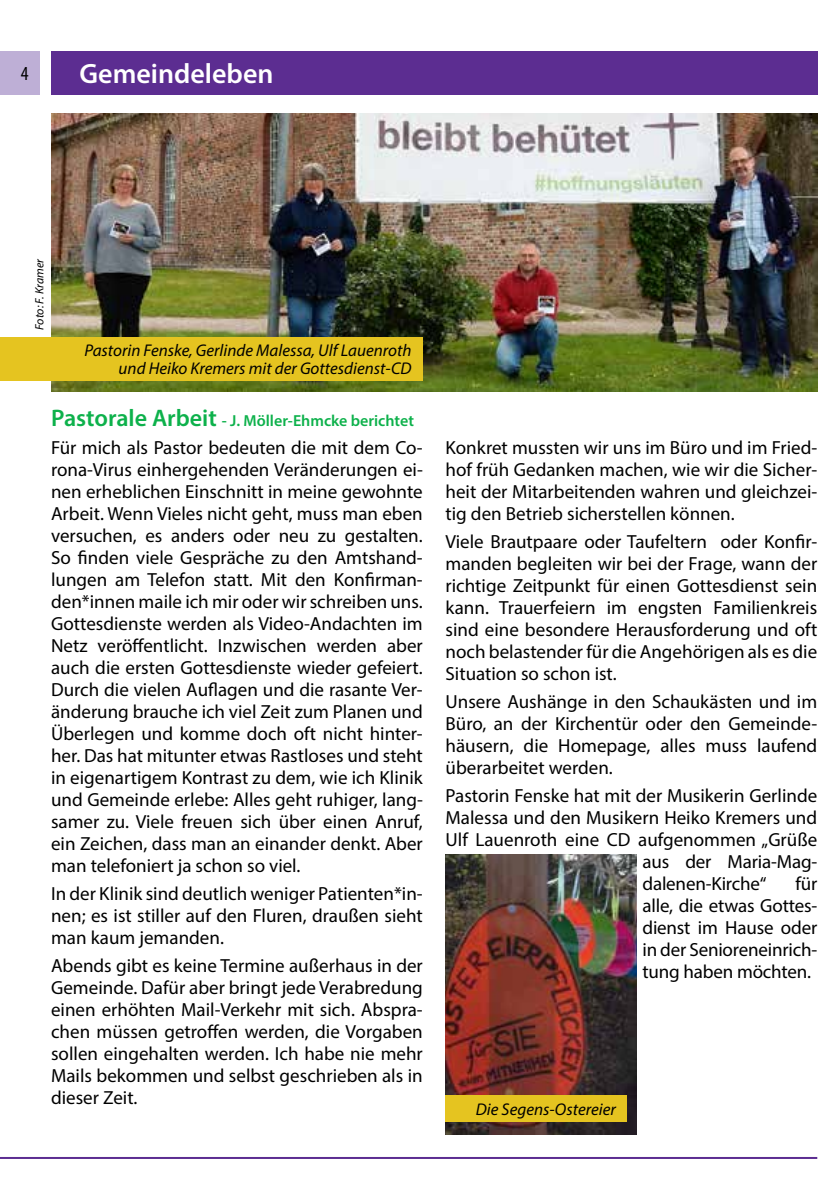
<style>
.page{position:relative;width:840px;height:1191px;background:#fff}
.page>*{position:absolute;margin:0;border:0;box-sizing:border-box;transform-origin:0 0}
.t1{font:600 28px "Myriad Pro";color:#fff}
.t2{font:condensed 20px "Myriad Pro";color:#000}
.t3{font:19px/22px "Myriad Pro";color:#000;text-align:justify}
.t4{font:italic 17px/17px "Myriad Pro";color:#000;text-align:right}
.t5{font:600 16px "Myriad Pro";color:#0db14b}
.t6{font:italic 12px "Myriad Pro";color:#000}
.s1{font-size:24px}
</style>
<div class="page">
<div style="left:0;top:51px;width:40px;height:43px;background:#beafd6"></div>
<div style="left:51px;top:51px;width:765px;height:43px;background:#5c2d91"></div>
<hr style="left:0;top:1157px;width:816px;height:2px;background:#5c2d91">
<img style="left:51px;top:113px;width:765px;height:278px">
<img style="left:445px;top:854px;width:191px;height:280px">
<div style="left:0;top:337px;width:422px;height:43px;background:#e5c420"></div>
<div style="left:445px;top:1095px;width:181px;height:26px;background:#e5c420"></div>
<p class="t2" style="left:21px;top:62px;width:9px">4</p>
<h1 class="t1" style="left:79px;top:56px;width:195px">Gemeindeleben</h1>
<p class="t6" style="left:32px;top:330px;width:72px;rotate:-90deg">Foto: F. Kramer</p>
<p class="t4" style="left:84px;top:342px;width:328px">Pastorin Fenske, Gerlinde Malessa, Ulf Lauenroth und Heiko Kremers mit der Gottesdienst-CD</p>
<p class="t5" style="left:51px;top:411px;width:364px"><span class="s1">Pastorale Arbeit</span> - J. Möller-Ehmcke berichtet</p>
<p class="t3" style="left:51px;top:436px;width:373px">Für mich als Pastor bedeuten die mit dem Co&shy;rona-Virus einhergehenden Veränderungen ei&shy;nen erheblichen Einschnitt in meine gewohnte Arbeit. Wenn Vieles nicht geht, muss man eben versuchen, es anders oder neu zu gestalten.<br>So finden viele Gespräche zu den Amtshand&shy;lungen am Telefon statt. Mit den Konfirman&shy;den*innen maile ich mir oder wir schreiben uns.<br>Gottesdienste werden als Video-Andachten im Netz veröffentlicht. Inzwischen werden aber auch die ersten Gottesdienste wieder gefeiert.<br>Durch die vielen Auflagen und die rasante Ver&shy;änderung brauche ich viel Zeit zum Planen und Überlegen und komme doch oft nicht hinter&shy;her. Das hat mitunter etwas Rastloses und steht in eigenartigem Kontrast zu dem, wie ich Klinik und Gemeinde erlebe: Alles geht ruhiger, lang&shy;samer zu. Viele freuen sich über einen Anruf, ein Zeichen, dass man an einander denkt. Aber man telefoniert ja schon so viel.</p>
<p class="t3" style="left:51px;top:882px;width:373px">In der Klinik sind deutlich weniger Patienten*in&shy;nen; es ist stiller auf den Fluren, draußen sieht man kaum jemanden.</p>
<p class="t3" style="left:51px;top:954px;width:373px">Abends gibt es keine Termine außerhaus in der Gemeinde. Dafür aber bringt jede Verabredung einen erhöhten Mail-Verkehr mit sich. Abspra&shy;chen müssen getroffen werden, die Vorgaben sollen eingehalten werden. Ich habe nie mehr Mails bekommen und selbst geschrieben als in dieser Zeit.</p>
<p class="t3" style="left:445px;top:437px;width:373px">Konkret mussten wir uns im Büro und im Fried&shy;hof früh Gedanken machen, wie wir die Sicher&shy;heit der Mitarbeitenden wahren und gleichzei&shy;tig den Betrieb sicherstellen können.</p>
<p class="t3" style="left:445px;top:530px;width:373px">Viele Brautpaare oder Taufeltern oder Konfir&shy;manden begleiten wir bei der Frage, wann der richtige Zeitpunkt für einen Gottesdienst sein kann. Trauerfeiern im engsten Familienkreis sind eine besondere Herausforderung und oft noch belastender für die Angehörigen als es die Situation so schon ist.</p>
<p class="t3" style="left:445px;top:690px;width:373px">Unsere Aushänge in den Schaukästen und im Büro, an der Kirchentür oder den Gemeinde&shy;häusern, die Homepage, alles muss laufend überarbeitet werden.</p>
<p class="t3" style="left:445px;top:784px;width:373px">Pastorin Fenske hat mit der Musikerin Gerlinde</p>
<p class="t3" style="left:445px;top:806px;width:373px">Malessa und den Musikern Heiko Kremers und</p>
<p class="t3" style="left:445px;top:828px;width:373px">Ulf Lauenroth eine CD aufgenommen „Grüße</p>
<p class="t3" style="left:642px;top:850px;width:176px">aus der Maria-Mag-</p>
<p class="t3" style="left:642px;top:872px;width:125px">dalenen-Kirche“</p>
<p class="t3" style="left:642px;top:872px;width:176px;text-indent:153px">für alle, die etwas Gottes&shy;dienst im Hause oder in der Senioreneinrich&shy;tung haben möchten.</p>
<p class="t4" style="left:475px;top:1100px;width:141px">Die Segens-Ostereier</p>
</div>
